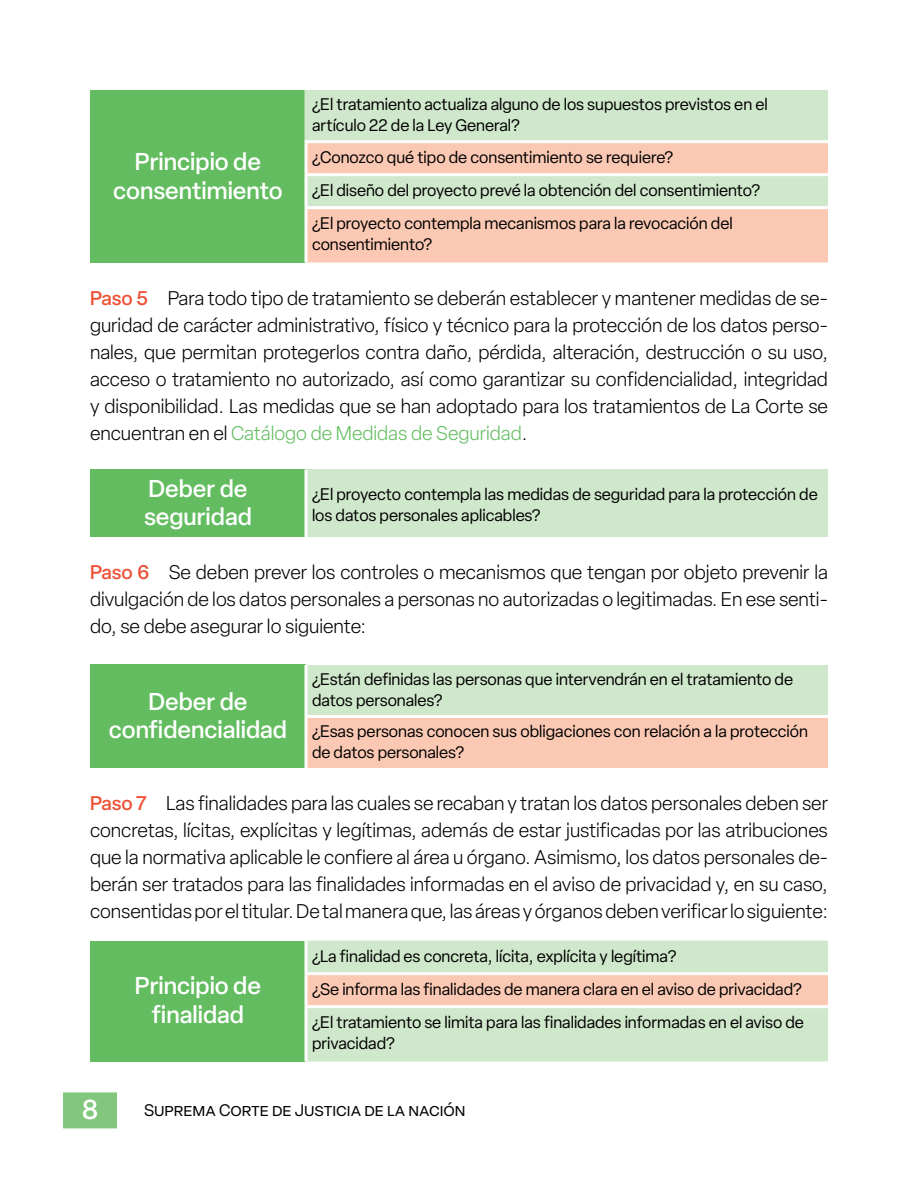
<style>
.page{position:relative;width:918px;height:1188px;background:#fff}
.page>*{position:absolute;margin:0;border:0;box-sizing:border-box;transform-origin:0 0}
.t1{font:500 27px "Elza";color:#fff}
.PREG_1{font:500 24px/28.5px "Elza";color:#fff;text-align:center}
.PASO{font:300 19.5px/27px "Elza";color:#000;text-align:justify}
.PREG_2{font:16.5px/21px "Elza";color:#000}
.s1{font-weight:500;color:#ed5136}
.s2{color:#63bd60}
</style>
<div class="page">
<div style="left:63px;top:1092px;width:54px;height:36px;background:#83c77e"></div>
<div style="left:90px;top:90px;width:216px;height:172px;background:#63bd60"></div>
<div style="left:308px;top:90px;width:520px;height:50px;background:#cfe7ca"></div>
<svg style="left:308px;top:143px;width:520px;height:119px;background:#efd1b9"></svg>
<svg style="left:304px;top:143px;width:4px;height:30px"></svg>
<svg style="left:304px;top:176px;width:4px;height:30px"></svg>
<svg style="left:304px;top:209px;width:4px;height:53px"></svg>
<svg style="left:304px;top:90px;width:4px;height:50px"></svg>
<hr style="left:304px;top:140px;width:524px;height:3px;background:#fff">
<hr style="left:304px;top:173px;width:524px;height:3px;background:#fff">
<hr style="left:304px;top:206px;width:524px;height:3px;background:#fff">
<div style="left:90px;top:470px;width:216px;height:67px;background:#63bd60"></div>
<div style="left:306px;top:470px;width:522px;height:67px;background:#cfe7ca"></div>
<svg style="left:304px;top:469px;width:4px;height:68px"></svg>
<div style="left:90px;top:665px;width:216px;height:103px;background:#63bd60"></div>
<div style="left:306px;top:665px;width:522px;height:51px;background:#cfe7ca"></div>
<div style="left:306px;top:716px;width:522px;height:52px;background:#fbc9b3"></div>
<svg style="left:304px;top:665px;width:4px;height:50px"></svg>
<hr style="left:304px;top:715px;width:524px;height:3px;background:#fff">
<svg style="left:304px;top:718px;width:4px;height:50px"></svg>
<div style="left:90px;top:941px;width:216px;height:120px;background:#63bd60"></div>
<div style="left:308px;top:941px;width:520px;height:120px;background:#cfe7ca"></div>
<div style="left:306px;top:974px;width:522px;height:33px;background:#fbc9b3"></div>
<svg style="left:304px;top:941px;width:4px;height:31px"></svg>
<hr style="left:304px;top:972px;width:524px;height:3px;background:#fff">
<svg style="left:304px;top:975px;width:4px;height:30px"></svg>
<hr style="left:304px;top:1005px;width:524px;height:3px;background:#fff">
<svg style="left:304px;top:1008px;width:4px;height:53px"></svg>
<p class="PREG_2" style="left:312px;top:94px;width:457px">¿El tratamiento actualiza alguno de los supuestos previstos en el artículo 22 de la Ley General?</p>
<p class="PREG_2" style="left:312px;top:147px;width:363px">¿Conozco qué tipo de consentimiento se requiere?</p>
<p class="PREG_2" style="left:312px;top:180px;width:450px">¿El diseño del proyecto prevé la obtención del consentimiento?</p>
<p class="PREG_2" style="left:312px;top:213px;width:422px">¿El proyecto contempla mecanismos para la revocación del consentimiento?</p>
<p class="PASO" style="left:90px;top:284px;width:740px"><span class="s1">Paso 5</span> Para todo tipo de tratamiento se deberán establecer y mantener medidas de se&shy;guridad de carácter administrativo, físico y técnico para la protección de los datos perso&shy;nales, que permitan protegerlos contra daño, pérdida, alteración, destrucción o su uso, acceso o tratamiento no autorizado, así como garantizar su confidencialidad, integridad y disponibilidad. Las medidas que se han adoptado para los tratamientos de La Corte se encuentran en el <span class="s2">Catálogo de Medidas de Seguridad</span>.</p>
<p class="PREG_1" style="left:144px;top:474px;width:109px;text-align:left">Deber de seguridad</p>
<p class="PREG_2" style="left:312px;top:484px;width:507px">¿El proyecto contempla las medidas de seguridad para la protección de los datos personales aplicables?</p>
<p class="PASO" style="left:90px;top:559px;width:740px"><span class="s1">Paso 6</span> Se deben prever los controles o mecanismos que tengan por objeto prevenir la divulgación de los datos personales a personas no autorizadas o legitimadas. En ese senti&shy;do, se debe asegurar lo siguiente:</p>
<p class="PREG_1" style="left:113px;top:147px;width:171px">Principio de consentimiento</p>
<p class="PREG_2" style="left:312px;top:669px;width:483px">¿Están definidas las personas que intervendrán en el tratamiento de datos personales?</p>
<p class="PREG_2" style="left:312px;top:720px;width:497px">¿Esas personas conocen sus obligaciones con relación a la protección de datos personales?</p>
<p class="PASO" style="left:90px;top:790px;width:740px"><span class="s1">Paso 7</span> Las finalidades para las cuales se recaban y tratan los datos personales deben ser concretas, lícitas, explícitas y legítimas, además de estar justificadas por las atribuciones que la normativa aplicable le confiere al área u órgano. Asimismo, los datos personales de&shy;berán ser tratados para las finalidades informadas en el aviso de privacidad y, en su caso, consentidas por el titular. De tal manera que, las áreas y órganos deben verificar lo siguiente:</p>
<p class="PREG_1" style="left:109px;top:687px;width:180px">Deber de confidencialidad</p>
<p class="PREG_1" style="left:135px;top:971px;width:128px">Principio de finalidad</p>
<p class="PREG_2" style="left:312px;top:946px;width:366px">¿La finalidad es concreta, lícita, explícita y legítima?</p>
<p class="PREG_2" style="left:312px;top:979px;width:491px">¿Se informa las finalidades de manera clara en el aviso de privacidad?</p>
<p class="PREG_2" style="left:312px;top:1012px;width:494px">¿El tratamiento se limita para las finalidades informadas en el aviso de privacidad?</p>
<h1 class="t1" style="left:82px;top:1091px;width:18px">8</h1>
<p class="PREG_2" style="left:144px;top:1100px;width:323px">Suprema Corte de Justicia de la nación</p>
</div>
